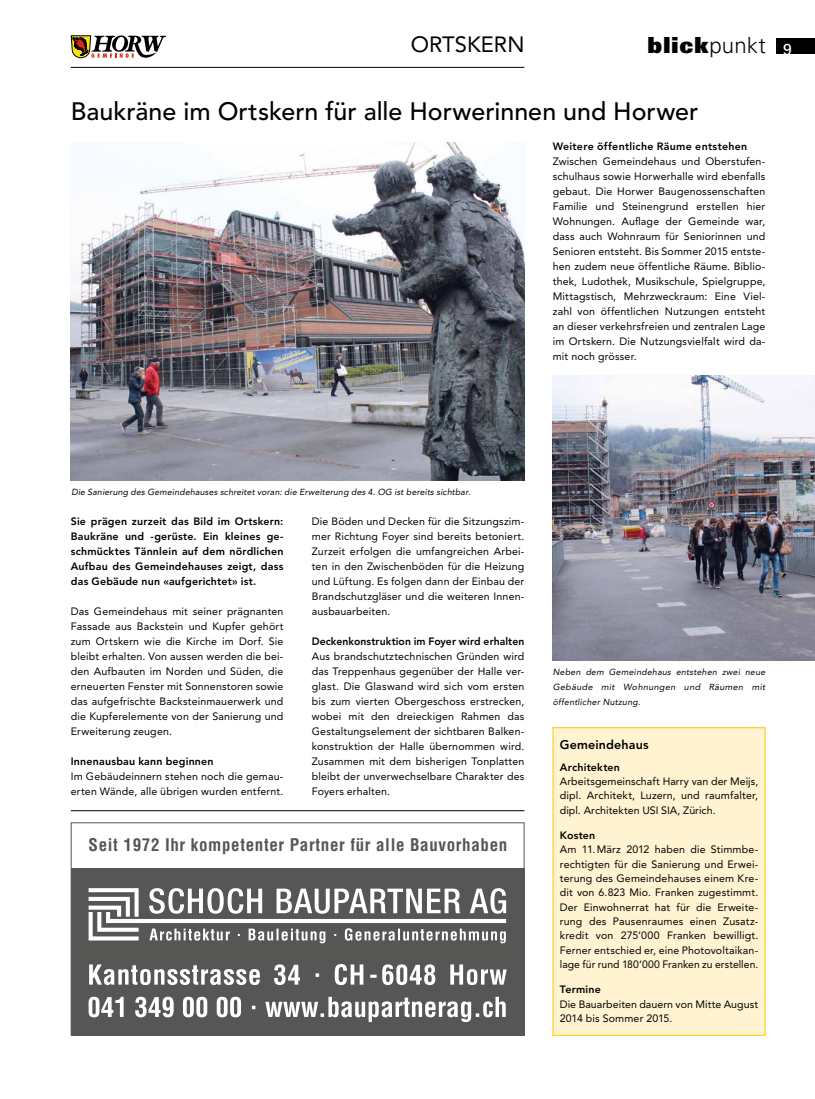
<style>
.page{position:relative;width:815px;height:1099px;background:#fff}
.page>*{position:absolute;margin:0;border:0;box-sizing:border-box;transform-origin:0 0}
.t1{font:500 25px "Avenir";color:#000}
.t2{font:900 22.12px "Univers";letter-spacing:.05em;color:#000}
.t3{font:22px "Avenir";color:#000}
.t4{font:700 condensed 17px "Helvetica";letter-spacing:.04em;color:#565655}
.t5{font:800 12.5px "Avenir";letter-spacing:.01em;color:#000}
.t6{font:10.62px/15px "Avenir";letter-spacing:.015em;color:#000;text-align:justify}
.t7{font:800 10.62px/15px "Avenir";letter-spacing:.02em;color:#000;text-align:justify}
.t8{font:italic 8.75px/15px "Avenir";letter-spacing:.02em;color:#000;text-align:justify}
.s1{font-weight:300}
.s2{font-weight:400;font-size:15.88px;color:#fff}
</style>
<div class="page">
<svg style="left:71px;top:35px;width:94px;height:23px"></svg>
<div style="left:776px;top:38px;width:39px;height:16px;background:#000"></div>
<hr style="left:71px;top:67px;width:453px;height:1px;background:#000">
<hr style="left:71px;top:810px;width:453px;height:1px;background:#000">
<div style="left:553px;top:727px;width:212px;height:308px;background:#fff3d1"></div>
<img style="left:553px;top:376px;width:262px;height:284px">
<img style="left:71px;top:142px;width:453px;height:338px">
<div style="left:71px;top:868px;width:453px;height:167px;background:#565655"></div>
<svg style="left:89px;top:888px;width:417px;height:55px"></svg>
<div style="left:71px;top:822px;width:453px;height:213px;border:1px solid #565655"></div>
<svg style="left:89px;top:996px;width:417px;height:26px"></svg>
<svg style="left:89px;top:964px;width:418px;height:21px"></svg>
<h3 class="t3" style="left:411px;top:32px;width:115px">ORTSKERN</h3>
<h2 class="t2" style="left:648px;top:31px;width:146px">blick<span class="s1">punkt</span> <span class="s2">9</span></h2>
<h1 class="t1" style="left:71px;top:97px;width:629px">Baukräne im Ortskern für alle Horwerinnen und Horwer</h1>
<p class="t7" style="left:553px;top:139px;width:196px">Weitere öffentliche Räume entstehen</p>
<p class="t6" style="left:553px;top:154px;width:214px">Zwischen Gemeindehaus und Oberstufen&shy;schulhaus sowie Horwerhalle wird ebenfalls gebaut. Die Horwer Baugenossenschaften Familie und Steinengrund erstellen hier Wohnungen. Auflage der Gemeinde war, dass auch Wohnraum für Seniorinnen und Senioren entsteht. Bis Sommer 2015 entste&shy;hen zudem neue öffentliche Räume. Biblio&shy;thek, Ludothek, Musikschule, Spielgruppe, Mittagstisch, Mehrzweckraum: Eine Viel&shy;zahl von öffentlichen Nutzungen entsteht an dieser verkehrsfreien und zentralen Lage im Ortskern. Die Nutzungsvielfalt wird da&shy;mit noch grösser.</p>
<p class="t8" style="left:71px;top:485px;width:401px">Die Sanierung des Gemeindehauses schreitet voran: die Erweiterung des 4. OG ist bereits sichtbar.</p>
<p class="t7" style="left:71px;top:514px;width:214px">Sie prägen zurzeit das Bild im Ortskern:<br>Baukräne und -gerüste. Ein kleines ge&shy;schmücktes Tännlein auf dem nördlichen Aufbau des Gemeindehauses zeigt, dass das Gebäude nun «aufgerichtet» ist.</p>
<p class="t6" style="left:71px;top:604px;width:214px">Das Gemeindehaus mit seiner prägnanten Fassade aus Backstein und Kupfer gehört zum Ortskern wie die Kirche im Dorf. Sie bleibt erhalten. Von aussen werden die bei&shy;den Aufbauten im Norden und Süden, die erneuerten Fenster mit Sonnenstoren sowie das aufgefrischte Backsteinmauerwerk und die Kupferelemente von der Sanierung und Erweiterung zeugen.</p>
<p class="t7" style="left:71px;top:754px;width:144px">Innenausbau kann beginnen</p>
<p class="t6" style="left:71px;top:769px;width:214px">Im Gebäudeinnern stehen noch die gemau&shy;erten Wände, alle übrigen wurden entfernt.</p>
<p class="t6" style="left:312px;top:514px;width:214px">Die Böden und Decken für die Sitzungszim&shy;mer Richtung Foyer sind bereits betoniert.<br>Zurzeit erfolgen die umfangreichen Arbei&shy;ten in den Zwischenböden für die Heizung und Lüftung. Es folgen dann der Einbau der Brandschutzgläser und die weiteren Innen&shy;ausbauarbeiten.</p>
<p class="t7" style="left:312px;top:634px;width:214px">Deckenkonstruktion im Foyer wird erhalten</p>
<p class="t6" style="left:312px;top:649px;width:214px">Aus brandschutztechnischen Gründen wird das Treppenhaus gegenüber der Halle ver&shy;glast. Die Glaswand wird sich vom ersten bis zum vierten Obergeschoss erstrecken, wobei mit den dreieckigen Rahmen das Gestaltungselement der sichtbaren Balken&shy;konstruktion der Halle übernommen wird.<br>Zusammen mit dem bisherigen Tonplatten bleibt der unverwechselbare Charakter des Foyers erhalten.</p>
<h3 class="t4" style="left:89px;top:834px;width:420px">Seit 1972 Ihr kompetenter Partner für alle Bauvorhaben</h3>
<p class="t8" style="left:553px;top:665px;width:214px">Neben dem Gemeindehaus entstehen zwei neue Gebäude mit Wohnungen und Räumen mit öffentlicher Nutzung.</p>
<p class="t5" style="left:560px;top:737px;width:90px">Gemeindehaus</p>
<p class="t7" style="left:560px;top:759px;width:62px">Architekten</p>
<p class="t6" style="left:560px;top:774px;width:200px;line-height:14.4px">Arbeitsgemeinschaft Harry van der Meijs, dipl. Architekt, Luzern, und raumfalter, dipl. Architekten USI SIA, Zürich.</p>
<p class="t7" style="left:560px;top:827px;width:37px">Kosten</p>
<p class="t6" style="left:560px;top:842px;width:200px;line-height:14.4px">Am 11.März 2012 haben die Stimmbe&shy;rechtigten für die Sanierung und Erwei&shy;terung des Gemeindehauses einem Kre&shy;dit von 6.823 Mio. Franken zugestimmt.<br>Der Einwohnerrat hat für die Erweite&shy;rung des Pausenraumes einen Zusatz&shy;kredit von 275‘000 Franken bewilligt.<br>Ferner entschied er, eine Photovoltaikan&shy;lage für rund 180‘000 Franken zu erstellen.</p>
<p class="t7" style="left:560px;top:982px;width:42px">Termine</p>
<p class="t6" style="left:560px;top:996px;width:200px;line-height:14.4px">Die Bauarbeiten dauern von Mitte August<br>2014 bis Sommer 2015.</p>
</div>
